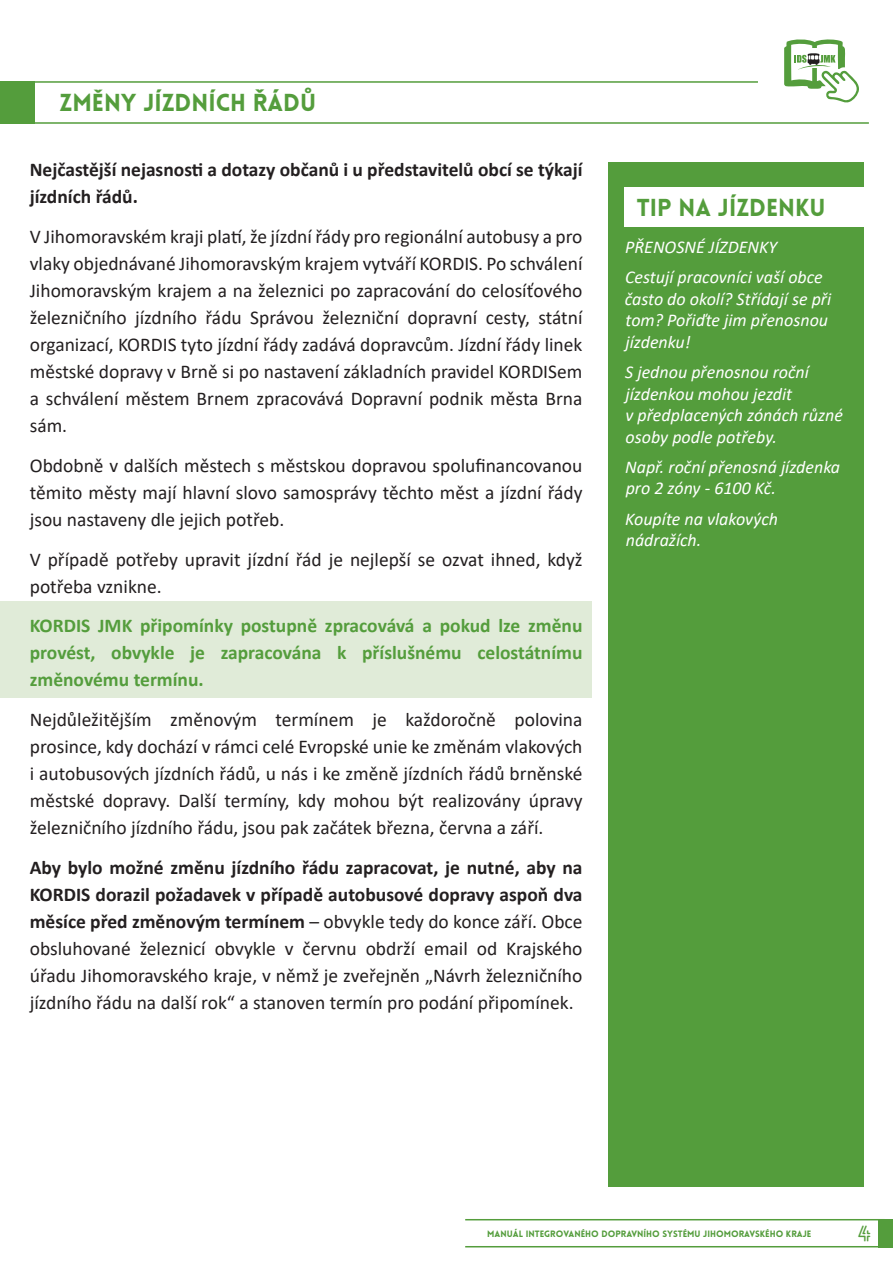
<style>
.page{position:relative;width:893px;height:1263px;background:#fff}
.page>*{position:absolute;margin:0;border:0;box-sizing:border-box;transform-origin:0 0}
.t1{font:900 24px "Lovelo";color:#549d3c}
.t2{font:700 21px "Lovelo Line";color:#549d3c}
.t3{font:19.5px/27px "Calibri";color:#231f20;text-align:justify}
.t4{font:700 19.5px/27px "Calibri";color:#549d3c;text-align:justify}
.t5{font:700 19.5px/27px "Calibri";color:#231f20}
.t6{font:italic 18px/21.6px "Calibri";color:#fff}
.t7{font:900 9px "Lovelo";color:#549d3c}
.s1{font-weight:700}
</style>
<div class="page">
<hr style="left:30px;top:122px;width:839px;height:2px;background:#549d3c">
<hr style="left:30px;top:81px;width:728px;height:2px;background:#549d3c">
<div style="left:0;top:81px;width:34px;height:43px;background:#549d3c"></div>
<svg style="left:784px;top:39px;width:75px;height:64px"></svg>
<hr style="left:465px;top:1246px;width:419px;height:1px;background:#549d3c">
<hr style="left:465px;top:1219px;width:419px;height:1px;background:#549d3c">
<div style="left:878px;top:1219px;width:15px;height:28px;background:#549d3c"></div>
<div style="left:608px;top:162px;width:255px;height:1024px;background:#549d3c"></div>
<div style="left:624px;top:187px;width:239px;height:40px;background:#fff"></div>
<div style="left:0;top:602px;width:591px;height:96px;background:#e0ebd8"></div>
<p class="t1" style="left:60px;top:88px;width:258px">ZMĚNY JÍZDNÍCH ŘÁDŮ</p>
<p class="t5" style="left:30px;top:156px;width:554px">Nejčastější nejasnosti a dotazy občanů i u představitelů obcí se týkají jízdních řádů.</p>
<p class="t3" style="left:30px;top:223px;width:554px">V Jihomoravském kraji platí, že jízdní řády pro regionální autobusy a pro vlaky objednávané Jihomoravským krajem vytváří KORDIS. Po schválení Jihomoravským krajem a na železnici po zapracování do celosíťového železničního jízdního řádu Správou železniční dopravní cesty, státní organizací, KORDIS tyto jízdní řády zadává dopravcům. Jízdní řády linek městské dopravy v Brně si po nastavení základních pravidel KORDISem a schválení městem Brnem zpracovává Dopravní podnik města Brna sám.</p>
<p class="t3" style="left:30px;top:451px;width:554px">Obdobně v dalších městech s městskou dopravou spolufinancovanou těmito městy mají hlavní slovo samosprávy těchto měst a jízdní řády jsou nastaveny dle jejich potřeb.</p>
<p class="t3" style="left:30px;top:545px;width:554px">V případě potřeby upravit jízdní řád je nejlepší se ozvat ihned, když potřeba vznikne.</p>
<p class="t4" style="left:30px;top:612px;width:554px">KORDIS JMK připomínky postupně zpracovává a pokud lze změnu provést, obvykle je zapracována k příslušnému celostátnímu změnovému termínu.</p>
<p class="t3" style="left:30px;top:706px;width:554px">Nejdůležitějším změnovým termínem je každoročně polovina prosince, kdy dochází v rámci celé Evropské unie ke změnám vlakových i autobusových jízdních řádů, u nás i ke změně jízdních řádů brněnské městské dopravy. Další termíny, kdy mohou být realizovány úpravy železničního jízdního řádu, jsou pak začátek března, června a září.</p>
<p class="t3" style="left:30px;top:853px;width:554px"><span class="s1">Aby bylo možné změnu jízdního řádu zapracovat, je nutné, aby na KORDIS dorazil požadavek v případě autobusové dopravy aspoň dva měsíce před změnovým termínem</span> – obvykle tedy do konce září. Obce obsluhované železnicí obvykle v červnu obdrží email od Krajského úřadu Jihomoravského kraje, v němž je zveřejněn „Návrh železničního jízdního řádu na další rok“ a stanoven termín pro podání připomínek.</p>
<p class="t1" style="left:637px;top:192px;width:190px">TIP NA JÍZDENKU</p>
<p class="t6" style="left:625px;top:235px;width:154px">PŘENOSNÉ JÍZDENKY</p>
<p class="t6" style="left:625px;top:265px;width:208px">Cestují pracovníci vaší obce často do okolí? Střídají se při tom? Pořiďte jim přenosnou jízdenku!</p>
<p class="t6" style="left:625px;top:360px;width:219px">S jednou přenosnou roční jízdenkou mohou jezdit<br>v předplacených zónách různé osoby podle potřeby.</p>
<p class="t6" style="left:625px;top:455px;width:217px">Např. roční přenosná jízdenka pro 2 zóny - 6100 Kč.</p>
<p class="t6" style="left:625px;top:507px;width:155px">Koupíte na vlakových nádražích.</p>
<p class="t7" style="left:487px;top:1228px;width:326px">MANUÁL INTEGROVANÉHO DOPRAVNÍHO SYSTÉMU JIHOMORAVSKÉHO KRAJE</p>
<p class="t2" style="left:858px;top:1221px;width:14px">4</p>
</div>
